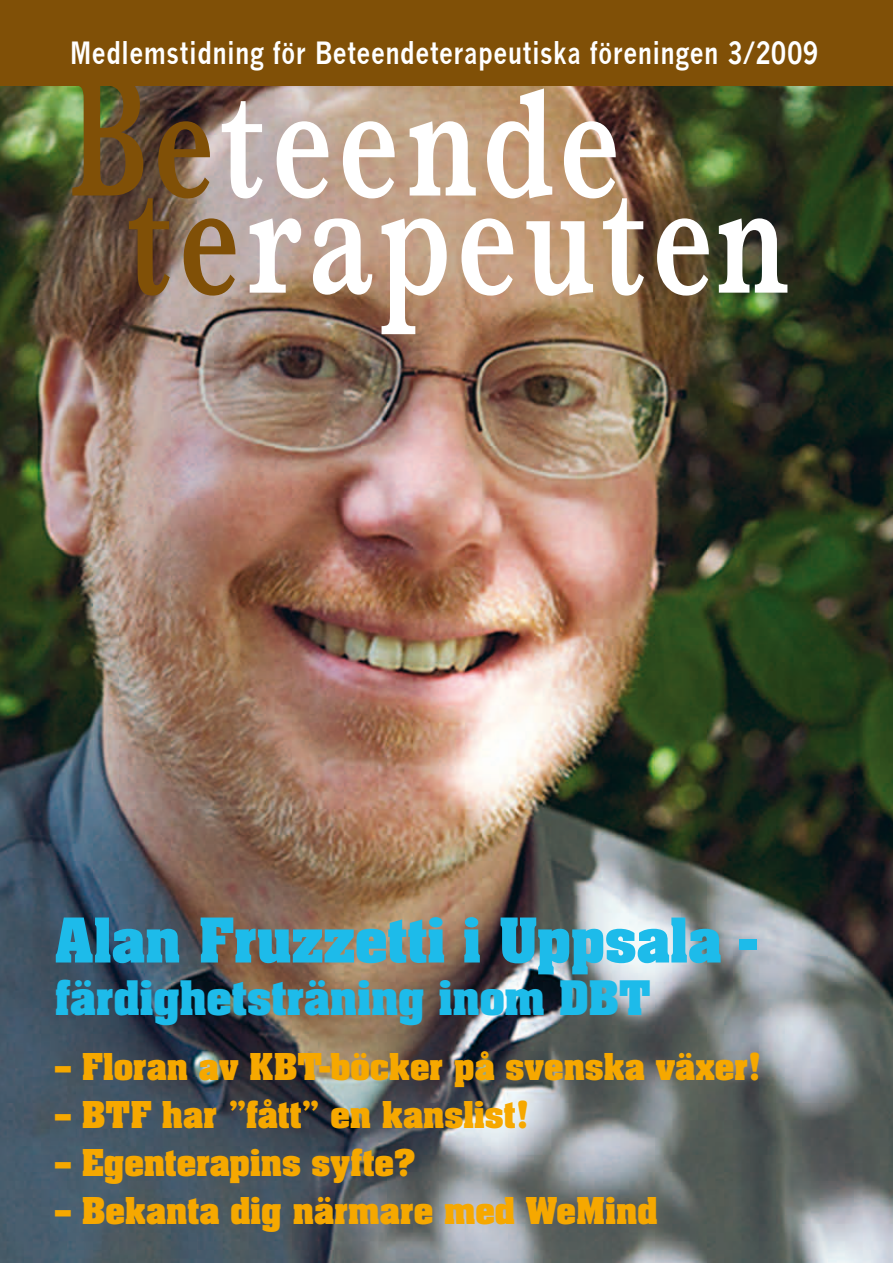
<style>
.page{position:relative;width:893px;height:1263px;background:#fff}
.page>*{position:absolute;margin:0;border:0;box-sizing:border-box;transform-origin:0 0}
.t1{font:700 52.5px "Aachen";color:#1dbbea}
.t2{font:700 40.5px "Aachen";letter-spacing:-.005em;color:#1dbbea}
.t3{font:700 31.5px "Aachen";color:#f6a800}
.t4{font:700 30px "News Gothic";letter-spacing:.02em;color:#fff;scale:.8 1}
</style>
<div class="page">
<img style="left:0;top:85px;width:893px;height:1178px">
<img style="left:72px;top:85px;width:572px;height:249px">
<svg style="left:657px;top:218px;width:52px;height:78px"></svg>
<svg style="left:719px;top:218px;width:68px;height:75px"></svg>
<div style="left:0;top:0;width:893px;height:85px;background:#805007"></div>
<p class="t4" style="left:70px;top:34px;width:937px">Medlemstidning för Beteendeterapeutiska föreningen 3/2009</p>
<h1 class="t1" style="left:55px;top:902px;width:704px">Alan Fruzzetti i Uppsala -</h1>
<p class="t2" style="left:55px;top:969px;width:597px">färdighetsträning inom DBT</p>
<p class="t3" style="left:55px;top:1044px;width:708px">– Floran av KBT-böcker på svenska växer!</p>
<p class="t3" style="left:55px;top:1092px;width:476px">– BTF har ”fått” en kanslist!</p>
<p class="t3" style="left:55px;top:1140px;width:362px">– Egenterapins syfte?</p>
<p class="t3" style="left:55px;top:1188px;width:604px">– Bekanta dig närmare med WeMind</p>
</div>
